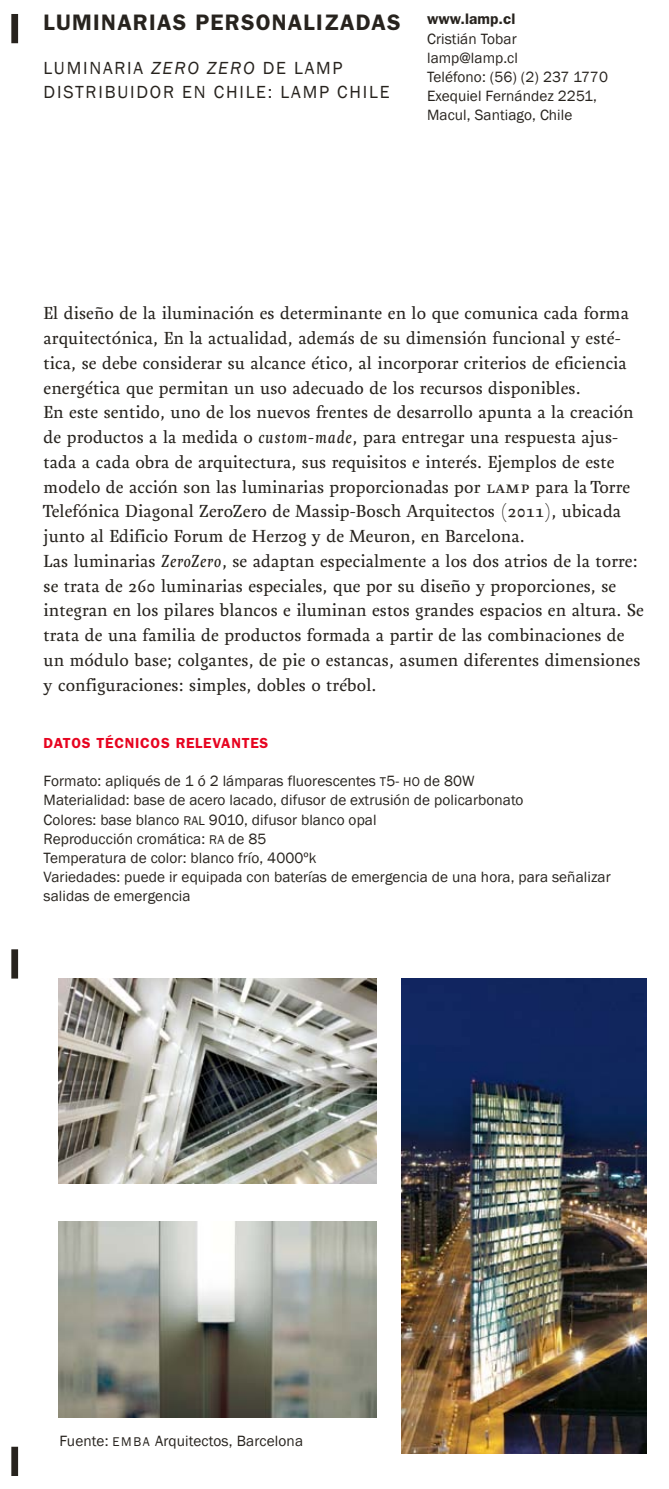
<style>
.page{position:relative;width:669px;height:1489px;background:#fff}
.page>*{position:absolute;margin:0;border:0;box-sizing:border-box;transform-origin:0 0}
.t1{font:600 22.5px "Franklin Gothic";letter-spacing:.055em;color:#27231e}
.t2{font:18px/24.8px "Queltehue Pro";letter-spacing:.005em;color:#27231e}
.t3{font:18px "Franklin Gothic";letter-spacing:.1em;color:#27231e}
.t4{font:italic 18px "Franklin Gothic";color:#27231e}
.t5{font:15.3px/19.1px "Franklin Gothic";letter-spacing:.005em;color:#27231e}
.t6{font:600 15.3px "Franklin Gothic";color:#27231e}
.t7{font:600 14.62px "Franklin Gothic";letter-spacing:.05em;color:#e70420}
.s1{font-style:normal}
.s2{font-style:italic}
.s3{font-family:"Franklin Gothic Book SC850";font-size:13.05px}
.s4{font-family:"Franklin Gothic Book SC850"}
</style>
<div class="page">
<div style="left:11px;top:14px;width:7px;height:29px;background:#27231e"></div>
<div style="left:11px;top:949px;width:7px;height:29px;background:#27231e"></div>
<div style="left:11px;top:1446px;width:7px;height:29px;background:#27231e"></div>
<img style="left:401px;top:978px;width:245px;height:475px">
<img style="left:59px;top:978px;width:317px;height:205px">
<img style="left:59px;top:1221px;width:317px;height:196px">
<p class="t1" style="left:44px;top:9px;width:64px">LUMINARIAS</p>
<p class="t1" style="left:195px;top:9px;width:17px">PERSONA</p>
<p class="t1" style="left:303px;top:9px;width:83px">LIZADAS</p>
<p class="t3" style="left:44px;top:56px;width:23px">Luminaria</p>
<p class="t4" style="left:151px;top:56px;width:156px">ZERO ZERO<span class="s1">de lamp</span></p>
<p class="t3" style="left:44px;top:81px;width:25px">Distribuidor</p>
<p class="t3" style="left:182px;top:81px;width:55px">en Chile</p>
<p class="t3" style="left:268px;top:81px;width:26px">: lamp</p>
<p class="t3" style="left:337px;top:81px;width:23px">Chile</p>
<p class="t6" style="left:427px;top:10px;width:90px">WWW.LAMP.CL</p>
<p class="t5" style="left:427px;top:29px;width:182px">Cristián Tobar lamp@lamp.cl<br>Teléfono: (56) (2) 237 1770<br>Exequiel Fernández 2251,<br>Macul, Santiago, Chile</p>
<p class="t2" style="left:44px;top:301px;width:602px">El diseño de la iluminación es determinante en lo que comunica cada forma arquitectónica, En la actualidad, además de su dimensión funcional y esté&shy;tica, se debe considerar su alcance ético, al incorporar criterios de eficiencia energética que permitan un uso adecuado de los recursos disponibles.<br>En este sentido, uno de los nuevos frentes de desarrollo apunta a la creación de productos a la medida o <span class="s2">custom-made</span>, para entregar una respuesta ajus&shy;tada a cada obra de arquitectura, sus requisitos e interés. Ejemplos de este modelo de acción son las luminarias proporcionadas por lamp para la Torre Telefónica Diagonal ZeroZero de Massip-Bosch Arquitectos (2011), ubicada junto al Edificio Forum de Herzog y de Meuron, en Barcelona.<br>Las luminarias <span class="s2">ZeroZero</span>, se adaptan especialmente a los dos atrios de la torre: se trata de 260 luminarias especiales, que por su diseño y proporciones, se integran en los pilares blancos e iluminan estos grandes espacios en altura. Se trata de una familia de productos formada a partir de las combinaciones de un módulo base; colgantes, de pie o estancas, asumen diferentes dimensiones y configuraciones: simples, dobles o trébol.</p>
<p class="t7" style="left:44px;top:734px;width:170px">DATOS TÉCNI COS RELEVAN</p>
<p class="t7" style="left:242px;top:734px;width:18px">TES</p>
<p class="t5" style="left:44px;top:772px;width:568px">Formato: apliqués de 1 ó 2 lámparas fluorescentes <span class="s3">T</span><span class="s4">5-</span> <span class="s3">HO</span> de 80W<br>Materialidad: base de acero lacado, difusor de extrusión de policarbonato<br>Colores: base blanco <span class="s3">RAL</span> 9010, difusor blanco opal<br>Reproducción cromática: <span class="s3">RA</span> de 85<br>Temperatura de color: blanco frío, 4000ºk<br>Variedades: puede ir equipada con baterías de emergencia de una hora, para señalizar salidas de emergencia</p>
<p class="t5" style="left:60px;top:1431px;width:245px">Fuente: <span class="s3">EMBA</span> Arquitectos, Barcelona</p>
</div>
